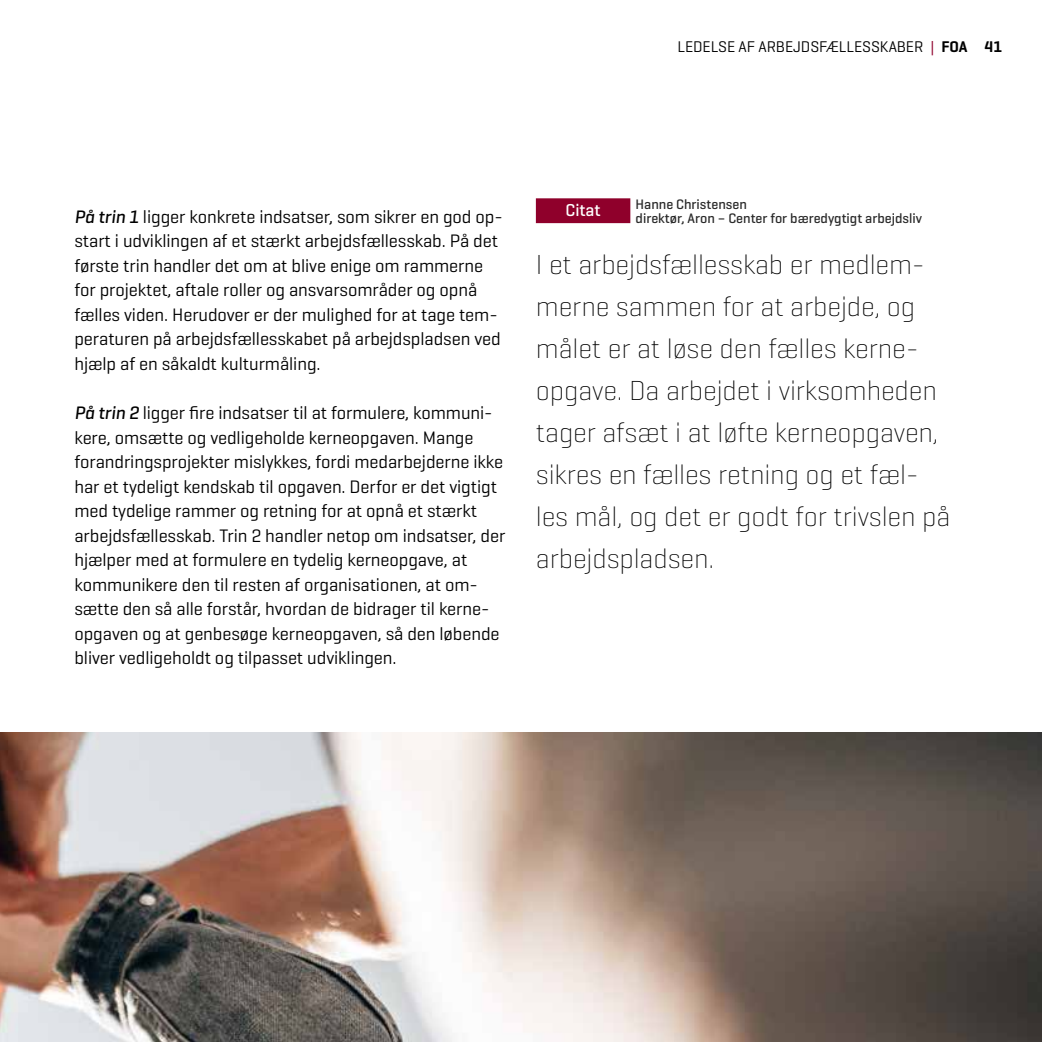
<style>
.page{position:relative;width:1042px;height:1042px;background:#fff}
.page>*{position:absolute;margin:0;border:0;box-sizing:border-box;transform-origin:0 0}
.t1{font:200 28px/42px "Geogrotesque";letter-spacing:-.005em;color:#000}
.t2{font:18.38px/24.5px "Geogrotesque";letter-spacing:-.005em;color:#000}
.t3{font:500 17.5px "Geogrotesque";letter-spacing:-.005em;color:#fff}
.t4{font:15.75px "Geogrotesque";letter-spacing:-.005em;color:#000}
.t5{font:500 14px/14px "Geogrotesque";color:#292929}
.s1{color:#8f002b}
.s2{font-weight:600}
.s3{font-weight:500;font-style:italic}
</style>
<div class="page">
<img style="left:0;top:732px;width:1042px;height:310px">
<div style="left:536px;top:198px;width:94px;height:25px;background:#8f002b"></div>
<p class="t4" style="left:677px;top:36px;width:326px">LEDELSE AF ARBEJDSFÆLLESSKABER <span class="s1">|</span> <span class="s2">FOA 41</span></p>
<p class="t2" style="left:74px;top:204px;width:430px"><span class="s3">På trin 1</span> ligger konkrete indsatser, som sikrer en god op&shy;start i udviklingen af et stærkt arbejdsfællesskab. På det første trin handler det om at blive enige om rammerne for projektet, aftale roller og ansvarsområder og opnå fælles viden. Herudover er der mulighed for at tage tem&shy;peraturen på arbejdsfællesskabet på arbejdspladsen ved hjælp af en såkaldt kulturmåling.</p>
<p class="t2" style="left:74px;top:400px;width:432px"><span class="s3">På trin 2</span> ligger fire indsatser til at formulere, kommuni&shy;kere, omsætte og vedligeholde kerneopgaven. Mange forandringsprojekter mislykkes, fordi medarbejderne ikke har et tydeligt kendskab til opgaven. Derfor er det vigtigt med tydelige rammer og retning for at opnå et stærkt arbejdsfællesskab. Trin 2 handler netop om indsatser, der hjælper med at formulere en tydelig kerneopgave, at kommunikere den til resten af organisationen, at om&shy;sætte den så alle forstår, hvordan de bidrager til kerne&shy;opgaven og at genbesøge kerneopgaven, så den løbende bliver vedligeholdt og tilpasset udviklingen.</p>
<p class="t3" style="left:566px;top:199px;width:36px">Citat</p>
<p class="t5" style="left:635px;top:197px;width:288px">Hanne Christensen<br>direktør, Aron – Center for bæredygtigt arbejdsliv</p>
<p class="t1" style="left:536px;top:242px;width:416px">I et arbejdsfællesskab er medlem&shy;merne sammen for at arbejde, og målet er at løse den fælles kerne&shy;opgave. Da arbejdet i virksomheden tager afsæt i at løfte kerneopgaven, sikres en fælles retning og et fæl&shy;les mål, og det er godt for trivslen på arbejdspladsen.</p>
</div>
